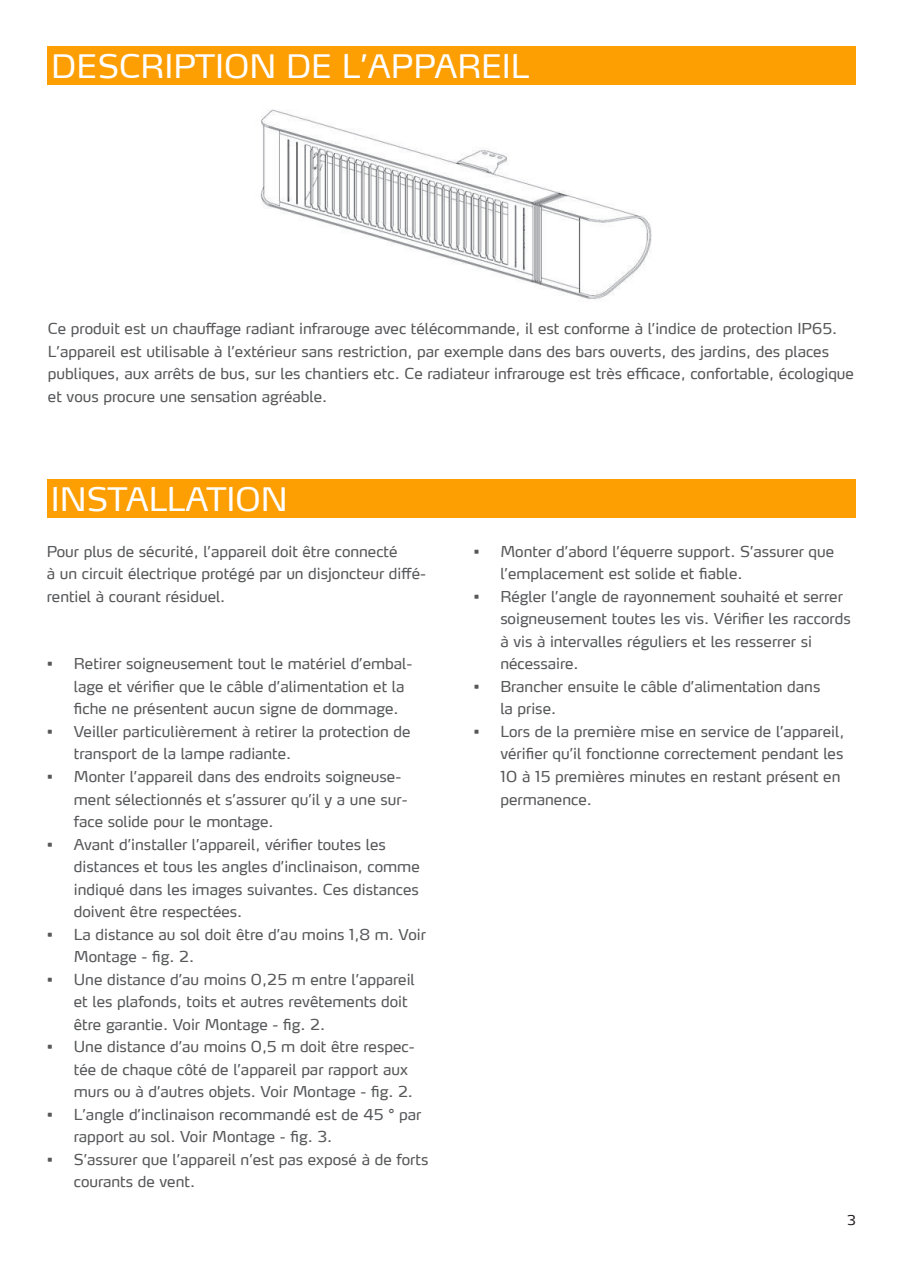
<style>
.page{position:relative;width:902px;height:1272px;background:#fff}
.page>*{position:absolute;margin:0;border:0;box-sizing:border-box;transform-origin:0 0}
.Überschrift{font:32.25px "Max LF";color:#fff}
.Fließtext{font:15px/22.5px "Max LF";color:#57585a}
.t1{font:13.5px "Max LF";color:#231f20}
</style>
<div class="page">
<img style="left:260px;top:109px;width:392px;height:190px">
<div style="left:47px;top:47px;width:808px;height:38px;background:#fd9e02"></div>
<div style="left:47px;top:479px;width:808px;height:39px;background:#fd9e02"></div>
<p class="Überschrift" style="left:51px;top:46px;width:480px">DESCRIPTION DE L’APPAREIL</p>
<p class="Fließtext" style="left:48px;top:317px;width:807px">Ce produit est un chauffage radiant infrarouge avec télécommande, il est conforme à l’indice de protection IP65.<br>L’appareil est utilisable à l’extérieur sans restriction, par exemple dans des bars ouverts, des jardins, des places publiques, aux arrêts de bus, sur les chantiers etc. Ce radiateur infrarouge est très efficace, confortable, écologique et vous procure une sensation agréable.</p>
<p class="Überschrift" style="left:51px;top:479px;width:238px">INSTALLATION</p>
<p class="Fließtext" style="left:47px;top:540px;width:381px">Pour plus de sécurité, l’appareil doit être connecté<br>à un circuit électrique protégé par un disjoncteur diffé&shy;rentiel à courant résiduel.</p>
<p class="Fließtext" style="left:74px;top:652px;width:340px;text-indent:-27px">• Retirer soigneusement tout le matériel d’embal&shy;lage et vérifier que le câble d’alimentation et la fiche ne présentent aucun signe de dommage.</p>
<p class="Fließtext" style="left:74px;top:720px;width:338px;text-indent:-27px">• Veiller particulièrement à retirer la protection de transport de la lampe radiante.</p>
<p class="Fließtext" style="left:74px;top:765px;width:335px;text-indent:-27px">• Monter l’appareil dans des endroits soigneuse&shy;ment sélectionnés et s’assurer qu’il y a une sur&shy;face solide pour le montage.</p>
<p class="Fließtext" style="left:74px;top:832px;width:347px;text-indent:-27px">• Avant d’installer l’appareil, vérifier toutes les distances et tous les angles d’inclinaison, comme indiqué dans les images suivantes. Ces distances doivent être respectées.</p>
<p class="Fließtext" style="left:74px;top:922px;width:353px;text-indent:-27px">• La distance au sol doit être d’au moins 1,8 m. Voir<br>Montage - fig. 2.</p>
<p class="Fließtext" style="left:74px;top:967px;width:342px;text-indent:-27px">• Une distance d’au moins 0,25 m entre l’appareil et les plafonds, toits et autres revêtements doit être garantie. Voir Montage - fig. 2.</p>
<p class="Fließtext" style="left:74px;top:1035px;width:342px;text-indent:-27px">• Une distance d’au moins 0,5 m doit être respec&shy;tée de chaque côté de l’appareil par rapport aux murs ou à d’autres objets. Voir Montage - fig. 2.</p>
<p class="Fließtext" style="left:74px;top:1102px;width:349px;text-indent:-27px">• L’angle d’inclinaison recommandé est de 45 ° par rapport au sol. Voir Montage - fig. 3.</p>
<p class="Fließtext" style="left:74px;top:1147px;width:356px;text-indent:-27px">• S’assurer que l’appareil n’est pas exposé à de forts courants de vent.</p>
<p class="Fließtext" style="left:500px;top:540px;width:335px;text-indent:-27px">• Monter d’abord l’équerre support. S’assurer que l’emplacement est solide et fiable.</p>
<p class="Fließtext" style="left:500px;top:585px;width:352px;text-indent:-27px">• Régler l’angle de rayonnement souhaité et serrer soigneusement toutes les vis. Vérifier les raccords à vis à intervalles réguliers et les resserrer si nécessaire.</p>
<p class="Fließtext" style="left:500px;top:675px;width:321px;text-indent:-27px">• Brancher ensuite le câble d’alimentation dans la prise.</p>
<p class="Fließtext" style="left:500px;top:720px;width:345px;text-indent:-27px">• Lors de la première mise en service de l’appareil, vérifier qu’il fonctionne correctement pendant les 10 à 15 premières minutes en restant présent en permanence.</p>
<p class="t1" style="left:846px;top:1211px;width:10px">3</p>
</div>
